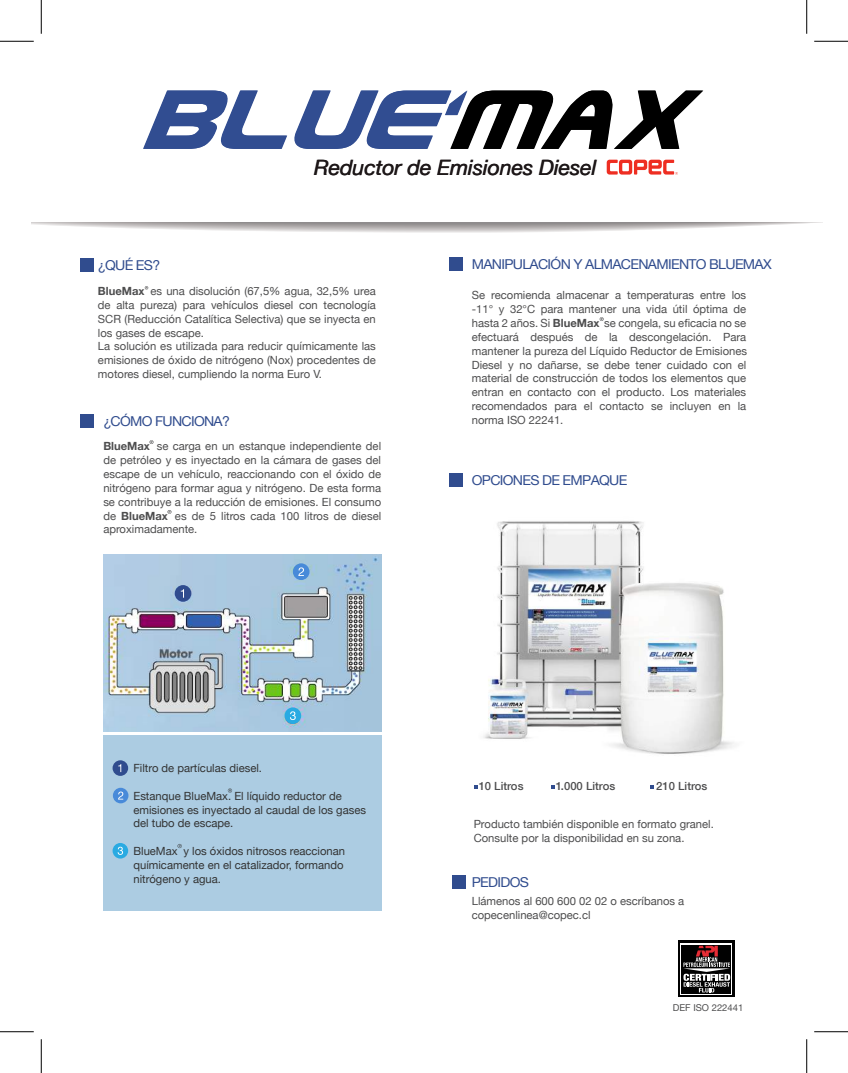
<style>
.page{position:relative;width:848px;height:1073px;background:#fff}
.page>*{position:absolute;margin:0;border:0;box-sizing:border-box;transform-origin:0 0}
.t1{font:italic 21.12px "Helvetica Neue";color:#1e1819}
.t2{font:13.62px "Helvetica Neue";letter-spacing:-.05em;color:#304c8e;scale:1.04 1}
.t3{font:11.25px/13.9px "Helvetica Neue";color:#4d4d4e}
.t4{font:11.25px/13.9px "Helvetica Neue";color:#333}
.t5{font:500 11.25px "Helvetica Neue";color:#4d4d4e}
.t6{font:9.5px "Helvetica Neue";color:#4d4d4e}
.s1{font-weight:700}
</style>
<div class="page">
<img style="left:483px;top:521px;width:251px;height:233px">
<div style="left:81px;top:258px;width:13px;height:13px;background:#304c8e"></div>
<div style="left:81px;top:415px;width:13px;height:13px;background:#304c8e"></div>
<div style="left:451px;top:875px;width:14px;height:14px;background:#304c8e"></div>
<div style="left:449px;top:258px;width:13px;height:13px;background:#304c8e"></div>
<div style="left:449px;top:473px;width:13px;height:13px;background:#304c8e"></div>
<svg style="left:474px;top:785px;width:3px;height:4px"></svg>
<svg style="left:650px;top:785px;width:4px;height:4px"></svg>
<svg style="left:551px;top:785px;width:3px;height:4px"></svg>
<img style="left:104px;top:555px;width:277px;height:176px">
<div style="left:175px;top:585px;width:16px;height:16px;background:#304c8e;border-radius:50%"></div>
<svg style="left:181px;top:589px;width:3px;height:8px"></svg>
<div style="left:293px;top:563px;width:16px;height:17px;background:#488ad9;border-radius:50%"></div>
<svg style="left:298px;top:567px;width:6px;height:9px"></svg>
<div style="left:284px;top:707px;width:17px;height:17px;background:#29aae2;border-radius:50%"></div>
<svg style="left:290px;top:711px;width:6px;height:9px"></svg>
<svg style="left:678px;top:940px;width:56px;height:57px"></svg>
<div style="left:680px;top:943px;width:52px;height:51px;background:#010101"></div>
<svg style="left:682px;top:944px;width:49px;height:49px"></svg>
<svg style="left:683px;top:945px;width:47px;height:47px"></svg>
<svg style="left:32px;top:223px;width:775px;height:10px"></svg>
<div style="left:103px;top:734px;width:278px;height:176px;background:#accce2"></div>
<div style="left:113px;top:760px;width:15px;height:16px;background:#304c8e;border-radius:50%"></div>
<svg style="left:118px;top:764px;width:3px;height:8px"></svg>
<div style="left:113px;top:787px;width:15px;height:16px;background:#488ad9;border-radius:50%"></div>
<svg style="left:118px;top:791px;width:5px;height:8px"></svg>
<div style="left:113px;top:843px;width:15px;height:15px;background:#29aae2;border-radius:50%"></div>
<svg style="left:118px;top:846px;width:5px;height:8px"></svg>
<svg style="left:149px;top:440px;width:4px;height:4px"></svg>
<svg style="left:599px;top:317px;width:4px;height:4px"></svg>
<svg style="left:167px;top:510px;width:4px;height:4px"></svg>
<svg style="left:228px;top:788px;width:4px;height:4px"></svg>
<svg style="left:177px;top:844px;width:5px;height:4px"></svg>
<svg style="left:143px;top:91px;width:144px;height:58px"></svg>
<svg style="left:294px;top:91px;width:409px;height:58px"></svg>
<svg style="left:606px;top:160px;width:71px;height:14px"></svg>
<hr style="left:0;top:41px;width:34px;height:1px;background:#000">
<hr style="left:814px;top:41px;width:34px;height:1px;background:#000">
<hr style="left:0;top:1031px;width:34px;height:1px;background:#000">
<hr style="left:814px;top:1031px;width:34px;height:1px;background:#000">
<hr style="left:41px;top:0;width:1px;height:34px;background:#000">
<hr style="left:41px;top:1039px;width:1px;height:33px;background:#000">
<hr style="left:806px;top:0;width:1px;height:34px;background:#000">
<hr style="left:806px;top:1039px;width:1px;height:33px;background:#000">
<p class="t2" style="left:98px;top:257px;width:61px">¿QUÉ ES?</p>
<h1 class="t1" style="left:314px;top:154px;width:284px">Reductor de Emisiones Diesel</h1>
<p class="t2" style="left:472px;top:256px;width:290px">MANIPULACIÓN Y ALMACENAMIENTO BLUEMAX</p>
<p class="t3" style="left:98px;top:284px;width:279px"><span class="s1">BlueMax</span> es una disolución (67,5% agua, 32,5% urea de alta pureza) para vehículos diesel con tecnología SCR (Reducción Catalítica Selectiva) que se inyecta en los gases de escape.<br>La solución es utilizada para reducir químicamente las emisiones de óxido de nitrógeno (Nox) procedentes de motores diesel, cumpliendo la norma Euro V.</p>
<p class="t2" style="left:103px;top:413px;width:123px">¿CÓMO FUNCIONA?</p>
<p class="t3" style="left:103px;top:439px;width:279px;text-align:justify"><span class="s1">BlueMax</span> se carga en un estanque independiente del de petróleo y es inyectado en la cámara de gases del escape de un vehículo, reaccionando con el óxido de nitrógeno para formar agua y nitrógeno. De esta forma se contribuye a la reducción de emisiones. El consumo de <span class="s1">BlueMax</span> es de 5 litros cada 100 litros de diesel aproximadamente.</p>
<p class="t3" style="left:472px;top:288px;width:277px;text-align:justify">Se recomienda almacenar a temperaturas entre los -11° y 32°C para mantener una vida útil óptima de hasta 2 años. Si <span class="s1">BlueMax</span> se congela, su eficacia no se efectuará después de la descongelación. Para mantener la pureza del Líquido Reductor de Emisiones Diesel y no dañarse, se debe tener cuidado con el material de construcción de todos los elementos que entran en contacto con el producto. Los materiales recomendados para el contacto se incluyen en la norma ISO 22241.</p>
<p class="t2" style="left:472px;top:471px;width:151px">OPCIONES DE EMPAQUE</p>
<p class="t4" style="left:133px;top:761px;width:130px">Filtro de partículas diesel.</p>
<p class="t4" style="left:133px;top:788px;width:234px">Estanque BlueMax. El líquido reductor de emisiones es inyectado al caudal de los gases del tubo de escape.</p>
<p class="t4" style="left:133px;top:844px;width:213px">BlueMax y los óxidos nitrosos reaccionan químicamente en el catalizador, formando nitrógeno y agua.</p>
<p class="t5" style="left:478px;top:777px;width:46px">10 Litros</p>
<p class="t5" style="left:556px;top:777px;width:61px">1.000 Litros</p>
<p class="t5" style="left:656px;top:777px;width:53px">210 Litros</p>
<p class="t3" style="left:473px;top:817px;width:242px">Producto también disponible en formato granel.<br>Consulte por la disponibilidad en su zona.</p>
<p class="t2" style="left:471px;top:874px;width:56px">PEDIDOS</p>
<p class="t3" style="left:471px;top:894px;width:214px">Llámenos al 600 600 02 02 o escríbanos a copecenlinea@copec.cl</p>
<p class="t6" style="left:672px;top:1001px;width:72px">DEF ISO 222441</p>
</div>
